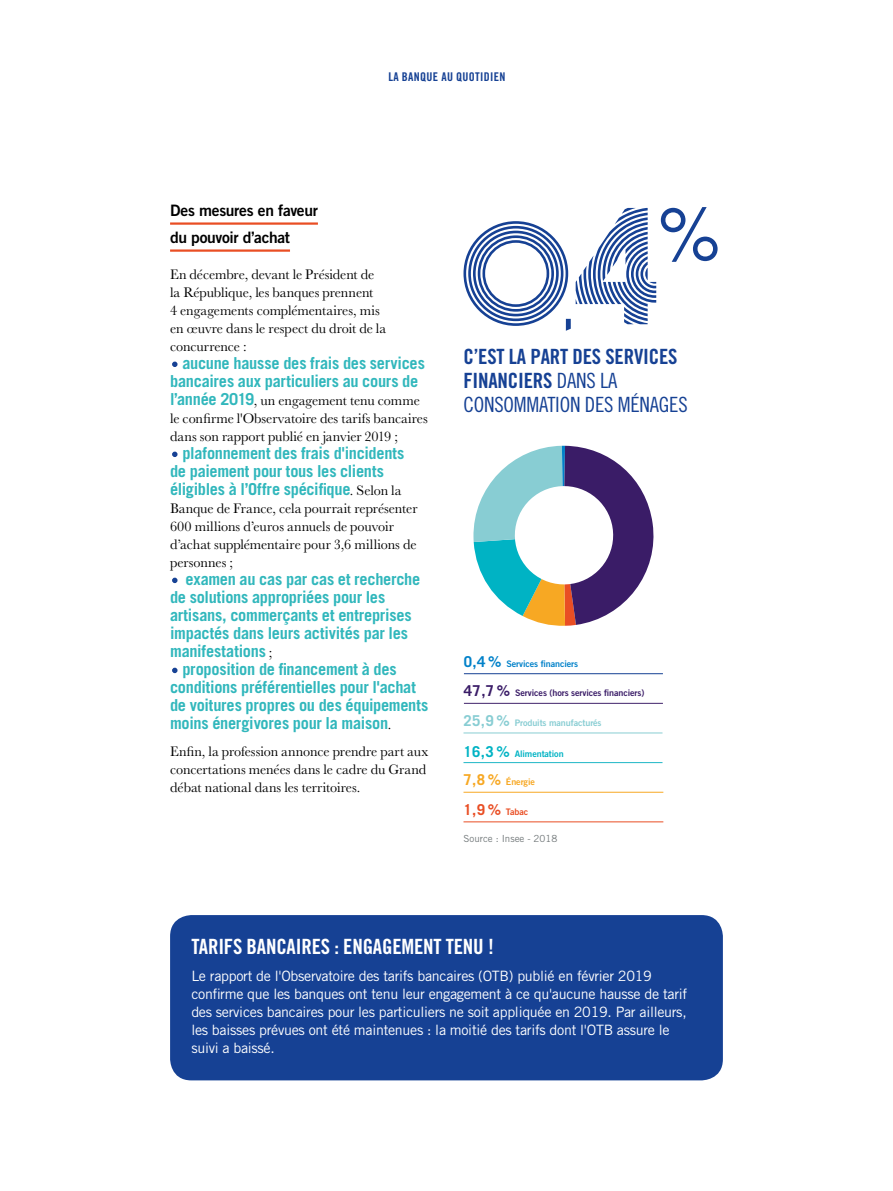
<style>
.page{position:relative;width:893px;height:1191px;background:#fff}
.page>*{position:absolute;margin:0;border:0;box-sizing:border-box;transform-origin:0 0}
.t1{font:21px/24px "Trade Gothic LT Std Bd Cn 20";letter-spacing:-.01em;color:#164194}
.t2{font:21px "Trade Gothic LT Std Bd Cn 20";letter-spacing:-.01em;color:#fff}
.t3{font:700 16.5px/18px "Trade Gothic LT Std";letter-spacing:-.015em;color:#31b7bc}
.t4{font:15.75px/27px "Trade Gothic LT Std Bd 2";letter-spacing:-.02em;color:#000}
.t5{font:14.25px/18px "Baskerville URW";letter-spacing:-.005em;color:#000}
.t6{font:14.25px/18px "Trade Gothic LT Std";letter-spacing:-.02em;color:#fff}
.t7{font:12px "Trade Gothic LT Std Bd Cn 20";letter-spacing:.025em;color:#164194}
.t8{font:9.75px "Trade Gothic LT Std";color:#72787a}
.t9{font:9px "Trade Gothic LT Std Bd 2";letter-spacing:-.01em;color:#3a1c67}
.t10{font:9px "Trade Gothic LT Std Bd 2";letter-spacing:-.01em;color:#88cdd3}
.t11{font:9px "Trade Gothic LT Std Bd 2";letter-spacing:-.01em;color:#0081c9}
.t12{font:9px "Trade Gothic LT Std Bd 2";letter-spacing:-.01em;color:#00b3c4}
.t13{font:9px "Trade Gothic LT Std Bd 2";letter-spacing:-.01em;color:#f7a823}
.t14{font:9px "Trade Gothic LT Std Bd 2";letter-spacing:-.01em;color:#e94e24}
.s1{font-family:"Baskerville URW";font-weight:400;font-size:14.25px;color:#164194}
.s2{font-family:"Trade Gothic LT Std";font-weight:700;font-size:16.5px;color:#31b7bc}
.s3{font-family:"Baskerville URW";font-weight:400;font-size:14.25px;color:#000}
.s4{font-family:"Trade Gothic LT Std Cn 18"}
.s5{font-family:"Trade Gothic LT Std";font-weight:700;font-size:15px}
</style>
<div class="page">
<hr style="left:170px;top:222px;width:148px;height:3px;background:#e94e24">
<hr style="left:170px;top:249px;width:120px;height:3px;background:#e94e24">
<svg style="left:172px;top:361px;width:6px;height:6px"></svg>
<svg style="left:172px;top:451px;width:6px;height:6px"></svg>
<svg style="left:172px;top:577px;width:6px;height:6px"></svg>
<svg style="left:172px;top:667px;width:6px;height:6px"></svg>
<div style="left:170px;top:915px;width:553px;height:165px;background:#164194;border-radius:21px"></div>
<svg style="left:463px;top:207px;width:255px;height:124px"></svg>
<svg style="left:473px;top:446px;width:181px;height:180px"></svg>
<hr style="left:463px;top:762px;width:199px;height:1px;background:#1fb7c7">
<hr style="left:463px;top:792px;width:200px;height:1px;background:#f7a823">
<hr style="left:463px;top:821px;width:200px;height:1px;background:#e94e24">
<hr style="left:464px;top:673px;width:199px;height:1px;background:#164194">
<hr style="left:463px;top:732px;width:199px;height:1px;background:#88cdd3">
<hr style="left:464px;top:703px;width:199px;height:1px;background:#40236b">
<p class="t7" style="left:388px;top:69px;width:118px">LA BANQUE AU QUOTIDIEN</p>
<p class="t4" style="left:170px;top:197px;width:149px">Des mesures en faveur du pouvoir d’achat</p>
<p class="t5" style="left:170px;top:266px;width:218px">En décembre, devant le Président de la République, les banques prennent<br>4 engagements complémentaires, mis en œuvre dans le respect du droit de la concurrence :</p>
<p class="t3" style="left:170px;top:354px;width:256px"><span class="s1">•</span> aucune hausse des frais des services bancaires aux particuliers au cours de</p>
<p class="t5" style="left:170px;top:392px;width:259px"><span class="s2">l’année 2019</span>, un engagement tenu comme le confirme l'Observatoire des tarifs bancaires dans son rapport publié en janvier 2019 ;</p>
<p class="t3" style="left:170px;top:444px;width:236px"><span class="s1">•</span> plafonnement des frais d'incidents de paiement pour tous les clients éligibles à l’Offre spécifique<span class="s3">. Selon la</span></p>
<p class="t5" style="left:170px;top:500px;width:249px">Banque de France, cela pourrait représenter 600 millions d’euros annuels de pouvoir d’achat supplémentaire pour 3,6 millions de personnes ;</p>
<p class="t3" style="left:170px;top:570px;width:252px"><span class="s1">•</span> examen au cas par cas et recherche de solutions appropriées pour les artisans, commerçants et entreprises impactés dans leurs activités par les manifestations <span class="s3">;</span></p>
<p class="t3" style="left:170px;top:660px;width:260px"><span class="s1">•</span> proposition de financement à des conditions préférentielles pour l'achat de voitures propres ou des équipements moins énergivores pour la maison<span class="s3">.</span></p>
<p class="t5" style="left:170px;top:743px;width:260px">Enfin, la profession annonce prendre part aux concertations menées dans le cadre du Grand débat national dans les territoires.</p>
<p class="t1" style="left:463px;top:344px;width:226px">C’EST LA PART DES SERVICES<br>FINANCIERS <span class="s4">DANS LA<br>CONSOMMATION DES MÉNAGES</span></p>
<p class="t11" style="left:464px;top:658px;width:116px"><span class="s5">0,4 %</span> Services financiers</p>
<p class="t9" style="left:464px;top:687px;width:182px"><span class="s5">47,7 %</span> Services (hors services financiers)</p>
<p class="t10" style="left:463px;top:717px;width:140px"><span class="s5">25,9 %</span> Produits manufacturés</p>
<p class="t12" style="left:463px;top:748px;width:102px"><span class="s5">16,3 %</span> Alimentation</p>
<p class="t13" style="left:463px;top:776px;width:73px"><span class="s5">7,8 %</span> Énergie</p>
<p class="t14" style="left:463px;top:806px;width:66px"><span class="s5">1,9 %</span> Tabac</p>
<p class="t8" style="left:463px;top:832px;width:95px">Source : Insee - 2018</p>
<p class="t2" style="left:191px;top:934px;width:304px">TARIFS BANCAIRES : ENGAGEMENT TENU !</p>
<p class="t6" style="left:191px;top:967px;width:497px">Le rapport de l'Observatoire des tarifs bancaires (OTB) publié en février 2019 confirme que les banques ont tenu leur engagement à ce qu'aucune hausse de tarif des services bancaires pour les particuliers ne soit appliquée en 2019. Par ailleurs, les baisses prévues ont été maintenues : la moitié des tarifs dont l'OTB assure le suivi a baissé.</p>
</div>
